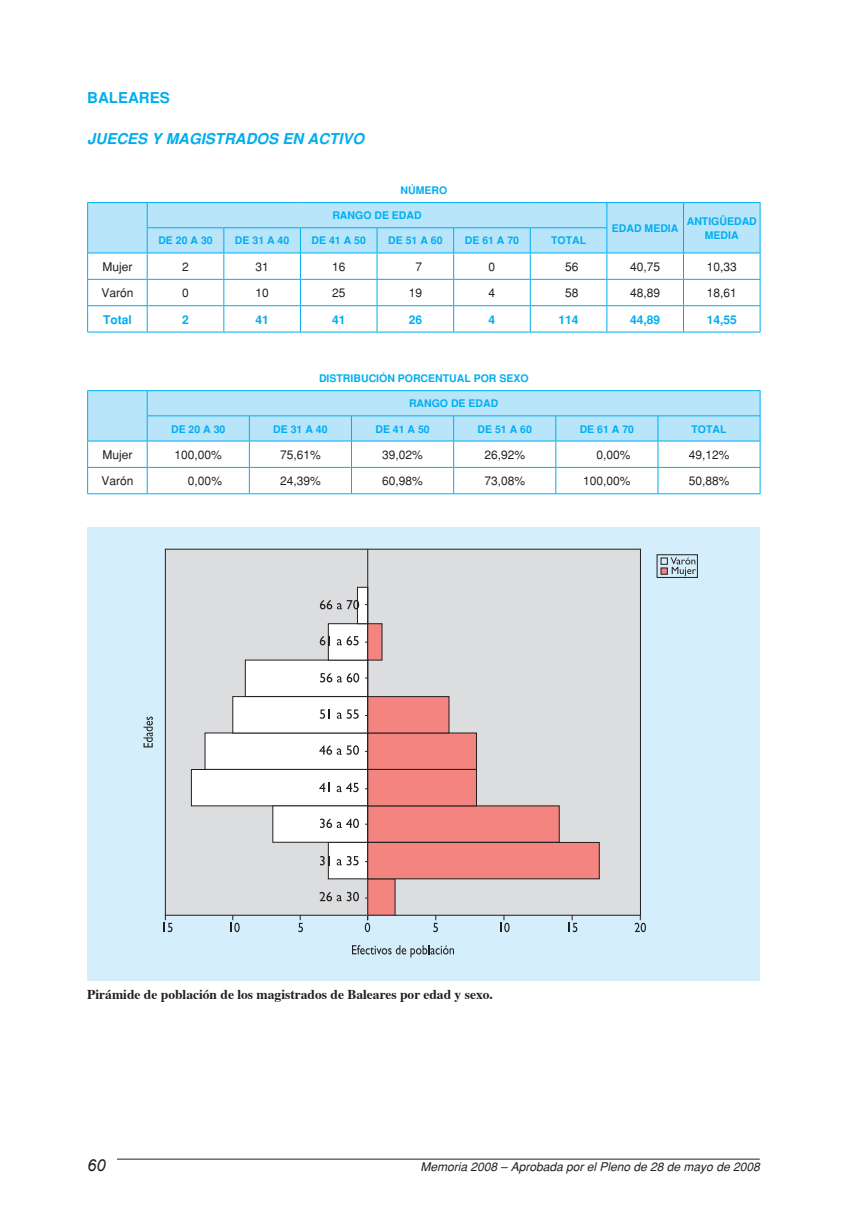
<style>
.page{position:relative;width:847px;height:1229px;background:#fff}
.page>*{position:absolute;margin:0;border:0;box-sizing:border-box;transform-origin:0 0}
.t1{font:italic 16.5px "Arial";color:#231f20}
.t2{font:italic 700 15px "Helvetica";color:#00aeef}
.t3{font:700 15px "Helvetica";color:#00aeef}
.t4{font:700 13.5px "Times";color:#231f20}
.t5{font:12px "Helvetica";color:#231f20}
.t6{font:italic 12px "Helvetica";color:#231f20}
.t7{font:700 12px "Helvetica";color:#00aeef}
.t8{font:700 10.5px/13.5px "Helvetica";color:#00aeef;text-align:center}
</style>
<div class="page">
<hr style="left:117px;top:1159px;width:642px;height:1px;background:#231f20">
<hr style="left:147px;top:202px;width:77px;height:1px;background:#00aeef">
<hr style="left:224px;top:202px;width:76px;height:1px;background:#00aeef">
<hr style="left:300px;top:202px;width:77px;height:1px;background:#00aeef">
<hr style="left:377px;top:202px;width:76px;height:1px;background:#00aeef">
<hr style="left:453px;top:202px;width:77px;height:1px;background:#00aeef">
<hr style="left:530px;top:202px;width:76px;height:1px;background:#00aeef">
<hr style="left:87px;top:332px;width:60px;height:1px;background:#00aeef">
<hr style="left:147px;top:332px;width:77px;height:1px;background:#00aeef">
<hr style="left:224px;top:332px;width:76px;height:1px;background:#00aeef">
<hr style="left:300px;top:332px;width:77px;height:1px;background:#00aeef">
<hr style="left:377px;top:332px;width:76px;height:1px;background:#00aeef">
<hr style="left:453px;top:332px;width:77px;height:1px;background:#00aeef">
<hr style="left:530px;top:332px;width:76px;height:1px;background:#00aeef">
<hr style="left:606px;top:332px;width:77px;height:1px;background:#00aeef">
<hr style="left:683px;top:332px;width:77px;height:1px;background:#00aeef">
<hr style="left:606px;top:202px;width:77px;height:1px;background:#00aeef">
<hr style="left:683px;top:202px;width:77px;height:1px;background:#00aeef">
<hr style="left:87px;top:202px;width:60px;height:1px;background:#00aeef">
<svg style="left:87px;top:203px;width:673px;height:129px"></svg>
<hr style="left:87px;top:253px;width:60px;height:1px;background:#00aeef">
<hr style="left:87px;top:493px;width:60px;height:1px;background:#00aeef">
<hr style="left:147px;top:493px;width:102px;height:1px;background:#00aeef">
<hr style="left:249px;top:493px;width:102px;height:1px;background:#00aeef">
<hr style="left:351px;top:493px;width:102px;height:1px;background:#00aeef">
<hr style="left:453px;top:493px;width:102px;height:1px;background:#00aeef">
<hr style="left:555px;top:493px;width:102px;height:1px;background:#00aeef">
<hr style="left:657px;top:493px;width:103px;height:1px;background:#00aeef">
<hr style="left:87px;top:390px;width:60px;height:1px;background:#00aeef">
<hr style="left:147px;top:390px;width:102px;height:1px;background:#00aeef">
<hr style="left:249px;top:390px;width:102px;height:1px;background:#00aeef">
<hr style="left:351px;top:390px;width:102px;height:1px;background:#00aeef">
<hr style="left:453px;top:390px;width:102px;height:1px;background:#00aeef">
<hr style="left:555px;top:390px;width:102px;height:1px;background:#00aeef">
<hr style="left:657px;top:390px;width:103px;height:1px;background:#00aeef">
<svg style="left:87px;top:391px;width:673px;height:102px"></svg>
<hr style="left:147px;top:415px;width:102px;height:1px;background:#00aeef">
<hr style="left:249px;top:415px;width:102px;height:1px;background:#00aeef">
<hr style="left:351px;top:415px;width:102px;height:1px;background:#00aeef">
<hr style="left:453px;top:415px;width:102px;height:1px;background:#00aeef">
<hr style="left:555px;top:415px;width:102px;height:1px;background:#00aeef">
<hr style="left:657px;top:415px;width:103px;height:1px;background:#00aeef">
<div style="left:87px;top:527px;width:672px;height:454px;background:#d4effb"></div>
<svg style="left:164px;top:548px;width:534px;height:373px;background:#ddd7d9"></svg>
<div style="left:660px;top:567px;width:7px;height:8px;background:#f38480;border:1px solid #231f20"></div>
<svg style="left:670px;top:557px;width:25px;height:19px"></svg>
<svg style="left:163px;top:923px;width:9px;height:9px"></svg>
<svg style="left:364px;top:915px;width:6px;height:17px"></svg>
<svg style="left:500px;top:915px;width:9px;height:17px"></svg>
<svg style="left:634px;top:915px;width:11px;height:17px"></svg>
<svg style="left:319px;top:892px;width:40px;height:9px"></svg>
<svg style="left:320px;top:856px;width:10px;height:9px"></svg>
<svg style="left:336px;top:856px;width:22px;height:9px"></svg>
<svg style="left:320px;top:818px;width:39px;height:10px"></svg>
<svg style="left:319px;top:745px;width:40px;height:10px"></svg>
<svg style="left:319px;top:636px;width:11px;height:9px"></svg>
<svg style="left:336px;top:636px;width:22px;height:9px"></svg>
<svg style="left:320px;top:709px;width:10px;height:10px"></svg>
<svg style="left:336px;top:709px;width:22px;height:10px"></svg>
<svg style="left:320px;top:673px;width:39px;height:9px"></svg>
<svg style="left:320px;top:600px;width:39px;height:9px"></svg>
<svg style="left:352px;top:945px;width:102px;height:12px"></svg>
<svg style="left:143px;top:716px;width:10px;height:31px"></svg>
<svg style="left:319px;top:783px;width:11px;height:9px"></svg>
<svg style="left:336px;top:783px;width:22px;height:9px"></svg>
<div style="left:367px;top:879px;width:28px;height:36px;background:#f38480"></div>
<div style="left:367px;top:878px;width:28px;height:37px;border:1px solid #231f20"></div>
<div style="left:367px;top:842px;width:232px;height:37px;background:#f38480;border:1px solid #231f20"></div>
<div style="left:367px;top:623px;width:15px;height:37px;background:#f38480;border:1px solid #231f20"></div>
<svg style="left:298px;top:923px;width:5px;height:9px"></svg>
<svg style="left:230px;top:915px;width:9px;height:17px"></svg>
<svg style="left:433px;top:915px;width:5px;height:17px"></svg>
<svg style="left:568px;top:915px;width:9px;height:17px"></svg>
<h2 class="t3" style="left:87px;top:89px;width:12px">BALEARE</h2>
<h2 class="t3" style="left:160px;top:89px;width:12px">S</h2>
<h2 class="t2" style="left:87px;top:130px;width:20px">JUECES</h2>
<h2 class="t2" style="left:151px;top:130px;width:38px">Y MAGISTRADOS</h2>
<h2 class="t2" style="left:282px;top:130px;width:36px">EN ACTIVO</h2>
<p class="t8" style="left:400px;top:184px;width:33px">NÚMERO</p>
<p class="t8" style="left:332px;top:209px;width:39px">RANGODEEDAD</p>
<p class="t8" style="left:158px;top:234px;width:56px">DE 20 A 30</p>
<p class="t8" style="left:235px;top:234px;width:56px">DE 31 A 40</p>
<p class="t8" style="left:311px;top:234px;width:56px">DE 41 A 50</p>
<p class="t8" style="left:388px;top:234px;width:56px">DE 51 A 60</p>
<p class="t8" style="left:464px;top:234px;width:56px">DE 61 A 70</p>
<p class="t8" style="left:551px;top:234px;width:15px">TOTAL</p>
<p class="t8" style="left:611px;top:221px;width:14px">EDAD</p>
<p class="t8" style="left:644px;top:221px;width:16px">MEDIA</p>
<p class="t8" style="left:686px;top:215px;width:48px">ANTIGÜEDAD<br>MEDIA</p>
<p class="t5" style="left:102px;top:259px;width:31px">Mujer</p>
<p class="t5" style="left:182px;top:259px;width:8px">2</p>
<p class="t5" style="left:255px;top:259px;width:15px">31</p>
<p class="t5" style="left:332px;top:259px;width:15px">16</p>
<p class="t5" style="left:415px;top:259px;width:8px">7</p>
<p class="t5" style="left:488px;top:259px;width:8px">0</p>
<p class="t5" style="left:565px;top:259px;width:15px">56</p>
<p class="t5" style="left:630px;top:259px;width:32px">40,75</p>
<p class="t5" style="left:706px;top:259px;width:32px">10,33</p>
<p class="t5" style="left:101px;top:286px;width:34px">Varón</p>
<p class="t5" style="left:182px;top:286px;width:8px">0</p>
<p class="t5" style="left:255px;top:286px;width:15px">10</p>
<p class="t5" style="left:332px;top:286px;width:15px">25</p>
<p class="t5" style="left:408px;top:286px;width:15px">19</p>
<p class="t5" style="left:488px;top:286px;width:8px">4</p>
<p class="t5" style="left:565px;top:286px;width:15px">58</p>
<p class="t5" style="left:630px;top:286px;width:32px">48,89</p>
<p class="t5" style="left:706px;top:286px;width:32px">18,61</p>
<p class="t7" style="left:103px;top:312px;width:30px">TOTAL</p>
<p class="t7" style="left:182px;top:312px;width:8px">2</p>
<p class="t7" style="left:255px;top:312px;width:15px">41</p>
<p class="t7" style="left:332px;top:312px;width:15px">41</p>
<p class="t7" style="left:408px;top:312px;width:15px">26</p>
<p class="t7" style="left:488px;top:312px;width:8px">4</p>
<p class="t7" style="left:558px;top:312px;width:22px">114</p>
<p class="t7" style="left:630px;top:312px;width:32px">44,89</p>
<p class="t7" style="left:706px;top:312px;width:32px">14,55</p>
<p class="t8" style="left:319px;top:372px;width:76px">DISTRI BUCIÓNPORCENTUALPORSE</p>
<p class="t8" style="left:513px;top:372px;width:15px">XO</p>
<p class="t8" style="left:409px;top:397px;width:39px">RANGODEEDAD</p>
<p class="t8" style="left:171px;top:422px;width:56px">DE 20 A 30</p>
<p class="t8" style="left:273px;top:422px;width:56px">DE 31 A 40</p>
<p class="t8" style="left:375px;top:422px;width:56px">DE 41 A 50</p>
<p class="t8" style="left:477px;top:422px;width:56px">DE 51 A 60</p>
<p class="t8" style="left:579px;top:422px;width:56px">DE 61 A 70</p>
<p class="t8" style="left:691px;top:422px;width:15px">TOTAL</p>
<p class="t5" style="left:102px;top:448px;width:31px">Mujer</p>
<p class="t5" style="left:174px;top:448px;width:49px">100,00%</p>
<p class="t5" style="left:280px;top:448px;width:42px">75,61%</p>
<p class="t5" style="left:382px;top:448px;width:42px">39,02%</p>
<p class="t5" style="left:484px;top:448px;width:42px">26,92%</p>
<p class="t5" style="left:596px;top:448px;width:36px">0,00%</p>
<p class="t5" style="left:688px;top:448px;width:42px">49,12%</p>
<p class="t5" style="left:101px;top:474px;width:34px">Varón</p>
<p class="t5" style="left:188px;top:474px;width:36px">0,00%</p>
<p class="t5" style="left:280px;top:474px;width:42px">24,39%</p>
<p class="t5" style="left:382px;top:474px;width:42px">60,98%</p>
<p class="t5" style="left:484px;top:474px;width:42px">73,08%</p>
<p class="t5" style="left:583px;top:474px;width:49px">100,00%</p>
<p class="t5" style="left:688px;top:474px;width:42px">50,88%</p>
<p class="t4" style="left:87px;top:982px;width:407px">Pirámide de población de los magistrados de Baleares por edad y sexo.</p>
<h1 class="t1" style="left:87px;top:1156px;width:20px">60</h1>
<p class="t6" style="left:420px;top:1159px;width:340px">Memoria 2008 – Aprobada por el Pleno de 28 de mayo de 2008</p>
</div>
